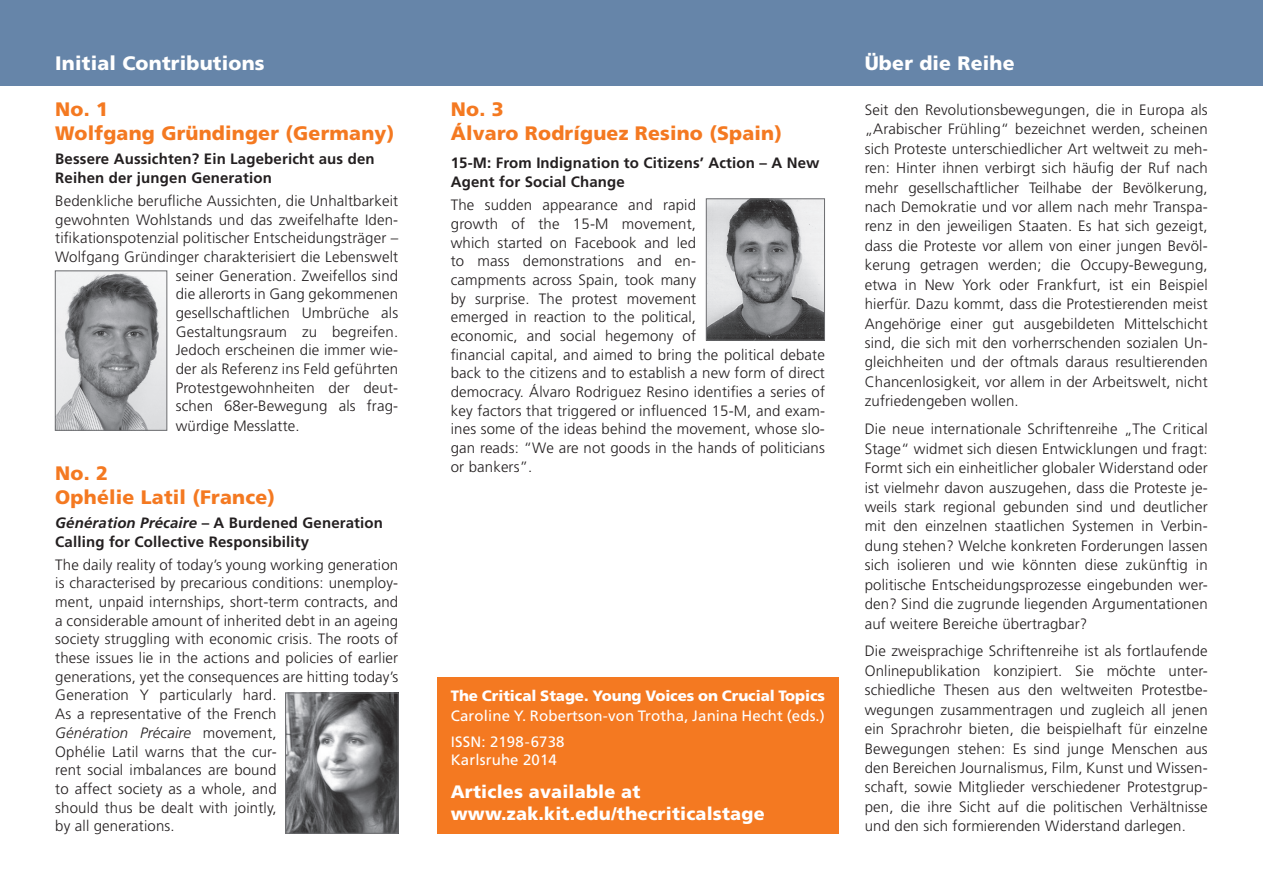
<style>
.page{position:relative;width:1263px;height:893px;background:#fff}
.page>*{position:absolute;margin:0;border:0;box-sizing:border-box;transform-origin:0 0}
.t1{font:900 19.5px/24px "Frutiger LT Std";letter-spacing:.01em;color:#f47921}
.t2{font:900 19.5px "Frutiger LT Std";letter-spacing:.01em;color:#fff}
.t3{font:900 18px/22.5px "Frutiger LT Std";letter-spacing:.01em;color:#fff}
.t4{font:300 15px/18.8px "Frutiger LT Std";letter-spacing:.01em;color:#231f20;text-align:justify}
.t5{font:700 15px/19.2px "Frutiger LT Std";letter-spacing:.01em;color:#231f20}
.t6{font:15px/26.5px "Frutiger LT Std";letter-spacing:.01em;color:#fff}
.t7{font:900 15px "Frutiger LT Std";letter-spacing:-.005em;color:#fff}
.s1{font-style:italic}
</style>
<div class="page">
<div style="left:437px;top:677px;width:402px;height:156px;background:#f47921"></div>
<img style="left:708px;top:200px;width:115px;height:139px">
<div style="left:706px;top:198px;width:119px;height:143px;border:1px solid #6c6d70"></div>
<img style="left:57px;top:272px;width:108px;height:157px">
<div style="left:55px;top:270px;width:112px;height:161px;border:1px solid #6c6d70"></div>
<img style="left:287px;top:695px;width:110px;height:137px">
<div style="left:285px;top:693px;width:114px;height:141px;border:1px solid #6c6d70"></div>
<div style="left:0;top:0;width:1263px;height:85px;background:#6685a9"></div>
<h1 class="t2" style="left:55px;top:51px;width:211px">Initial Contributions</h1>
<h1 class="t1" style="left:55px;top:98px;width:340px">no. 1<br>Wolfgang Gründinger (Germany)</h1>
<p class="t5" style="left:55px;top:149px;width:321px">Bessere Aussichten? Ein Lagebericht aus den<br>Reihen der jungen Generation</p>
<p class="t4" style="left:55px;top:192px;width:344px">Bedenkliche berufliche Aussichten, die Unhaltbarkeit</p>
<p class="t4" style="left:55px;top:210px;width:344px">gewohnten Wohlstands und das zweifelhafte Iden-</p>
<p class="t4" style="left:55px;top:229px;width:344px">tifikationspotenzial politischer Entscheidungsträger –</p>
<p class="t4" style="left:55px;top:248px;width:344px">Wolfgang Gründinger charakterisiert die Lebenswelt</p>
<p class="t4" style="left:176px;top:266px;width:224px">seiner Generation. Zweifellos sind</p>
<p class="t4" style="left:176px;top:285px;width:224px">die allerorts in Gang gekommenen</p>
<p class="t4" style="left:176px;top:304px;width:224px">gesellschaftlichen Umbrüche als</p>
<p class="t4" style="left:176px;top:322px;width:224px">Gestaltungsraum zu begreifen.</p>
<p class="t4" style="left:176px;top:341px;width:224px">Jedoch erscheinen die immer wie-</p>
<p class="t4" style="left:176px;top:360px;width:224px">der als Referenz ins Feld geführten</p>
<p class="t4" style="left:176px;top:378px;width:224px">Protestgewohnheiten der deut-</p>
<p class="t4" style="left:176px;top:397px;width:224px">schen 68er-Bewegung als frag-</p>
<p class="t4" style="left:176px;top:416px;width:125px">würdige Messlatte.</p>
<h1 class="t1" style="left:55px;top:461px;width:221px">no. 2<br>Ophélie Latil (France)</h1>
<p class="t5" style="left:55px;top:513px;width:329px"><span class="s1">Génération Précaire</span> – A Burdened Generation<br>Calling for Collective Responsibility</p>
<p class="t4" style="left:55px;top:555px;width:344px;text-align:left">The daily reality of today’s young working generation is characterised by precarious conditions: unemploy&shy;ment, unpaid internships, short-term contracts, and a considerable amount of inherited debt in an ageing society struggling with economic crisis. The roots of these issues lie in the actions and policies of earlier generations, yet the consequences are hitting today’s Generation Y particularly hard.<br>As a representative of the French<br><span class="s1">Génération Précaire</span> movement,<br>Ophélie Latil warns that the cur-<br>rent social imbalances are bound<br>to affect society as a whole, and<br>should thus be dealt with jointly,<br>by all generations.</p>
<h1 class="t1" style="left:451px;top:98px;width:333px">no. 3<br>Álvaro Rodríguez Resino (Spain)</h1>
<p class="t5" style="left:451px;top:153px;width:370px">15-M: From Indignation to Citizens’ Action – A New<br>Agent for Social Change</p>
<p class="t4" style="left:451px;top:196px;width:376px;text-align:left">The sudden appearance and rapid<br>growth of the 15-M movement,<br>which started on Facebook and led<br>to mass demonstrations and en-<br>campments across Spain, took many<br>by surprise. The protest movement<br>emerged in reaction to the political,<br>economic, and social hegemony of<br>financial capital, and aimed to bring the political debate back to the citizens and to establish a new form of direct democracy. Álvaro Rodriguez Resino identifies a series of key factors that triggered or influenced 15-M, and exam&shy;ines some of the ideas behind the movement, whose slo&shy;gan reads: “We are not goods in the hands of politicians or bankers”.</p>
<p class="t7" style="left:451px;top:687px;width:376px">The Critical Stage. Young Voices on Crucial Topics</p>
<p class="t6" style="left:451px;top:702px;width:376px">Caroline Y. Robertson-von Trotha, Janina Hecht (eds.)<br>ISSN: 2198-6738</p>
<p class="t6" style="left:451px;top:747px;width:108px">Karlsruhe 2014</p>
<p class="t3" style="left:451px;top:780px;width:315px">Articles available at www.zak.kit.edu/thecriticalstage</p>
<h1 class="t2" style="left:865px;top:51px;width:151px">Über die Reihe</h1>
<p class="t4" style="left:865px;top:100px;width:344px;line-height:19.5px">Seit den Revolutionsbewegungen, die in Europa als „Arabischer Frühling“ bezeichnet werden, scheinen sich Proteste unterschiedlicher Art weltweit zu meh&shy;ren: Hinter ihnen verbirgt sich häufig der Ruf nach mehr gesellschaftlicher Teilhabe der Bevölkerung, nach Demokratie und vor allem nach mehr Transpa&shy;renz in den jeweiligen Staaten. Es hat sich gezeigt, dass die Proteste vor allem von einer jungen Bevöl&shy;kerung getragen werden; die Occupy-Bewegung, etwa in New York oder Frankfurt, ist ein Beispiel hierfür. Dazu kommt, dass die Protestierenden meist Angehörige einer gut ausgebildeten Mittelschicht sind, die sich mit den vorherrschenden sozialen Un&shy;gleichheiten und der oftmals daraus resultierenden Chancenlosigkeit, vor allem in der Arbeitswelt, nicht zufriedengeben wollen.</p>
<p class="t4" style="left:865px;top:420px;width:344px;line-height:19.4px">Die neue internationale Schriftenreihe „The Critical Stage“ widmet sich diesen Entwicklungen und fragt:<br>Formt sich ein einheitlicher globaler Widerstand oder ist vielmehr davon auszugehen, dass die Proteste je&shy;weils stark regional gebunden sind und deutlicher mit den einzelnen staatlichen Systemen in Verbin&shy;dung stehen? Welche konkreten Forderungen lassen sich isolieren und wie könnten diese zukünftig in politische Entscheidungsprozesse eingebunden wer&shy;den? Sind die zugrunde liegenden Argumentationen auf weitere Bereiche übertragbar?</p>
<p class="t4" style="left:865px;top:642px;width:344px;line-height:19.4px">Die zweisprachige Schriftenreihe ist als fortlaufende Onlinepublikation konzipiert. Sie möchte unter&shy;schiedliche Thesen aus den weltweiten Protestbe&shy;wegungen zusammentragen und zugleich all jenen ein Sprachrohr bieten, die beispielhaft für einzelne Bewegungen stehen: Es sind junge Menschen aus den Bereichen Journalismus, Film, Kunst und Wissen&shy;schaft, sowie Mitglieder verschiedener Protestgrup&shy;pen, die ihre Sicht auf die politischen Verhältnisse und den sich formierenden Widerstand darlegen.</p>
</div>
